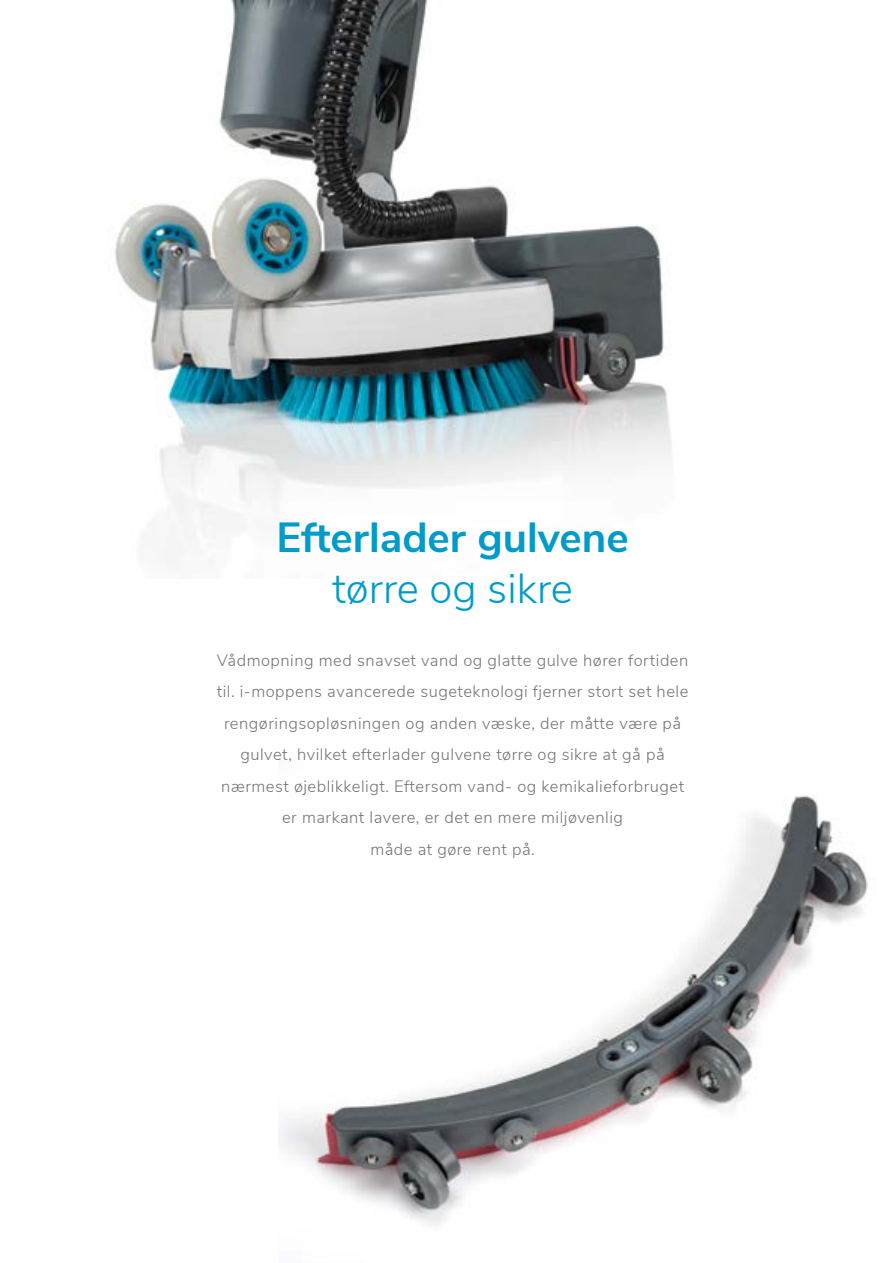
<style>
.page{position:relative;width:893px;height:1263px;background:#fff}
.page>*{position:absolute;margin:0;border:0;box-sizing:border-box;transform-origin:0 0}
.t1{font:700 42px "Nunito Sans";color:#009bc9}
.t2{font:300 42px "Nunito Sans";color:#009bc9}
.t3{font:300 16.5px/31.5px "Nunito Sans";letter-spacing:.03em;color:#767675;text-align:center}
</style>
<div class="page">
<img style="left:279px;top:795px;width:589px;height:430px">
<img style="left:114px;top:0;width:557px;height:550px">
<img style="left:861px;top:795px;width:7px;height:50px">
<h1 class="t1" style="left:276px;top:506px;width:354px">Efterlader gulvene</h1>
<h1 class="t2" style="left:332px;top:557px;width:242px">tørre og sikre</h1>
<p class="t3" style="left:217px;top:643px;width:473px">Vådmopning med snavset vand og glatte gulve hører fortiden til. i-moppens avancerede sugeteknologi fjerner stort set hele rengøringsopløsningen og anden væske, der måtte være på gulvet, hvilket efterlader gulvene tørre og sikre at gå på nærmest øjeblikkeligt. Eftersom vand- og kemikalieforbruget er markant lavere, er det en mere miljøvenlig<br>måde at gøre rent på.</p>
</div>
